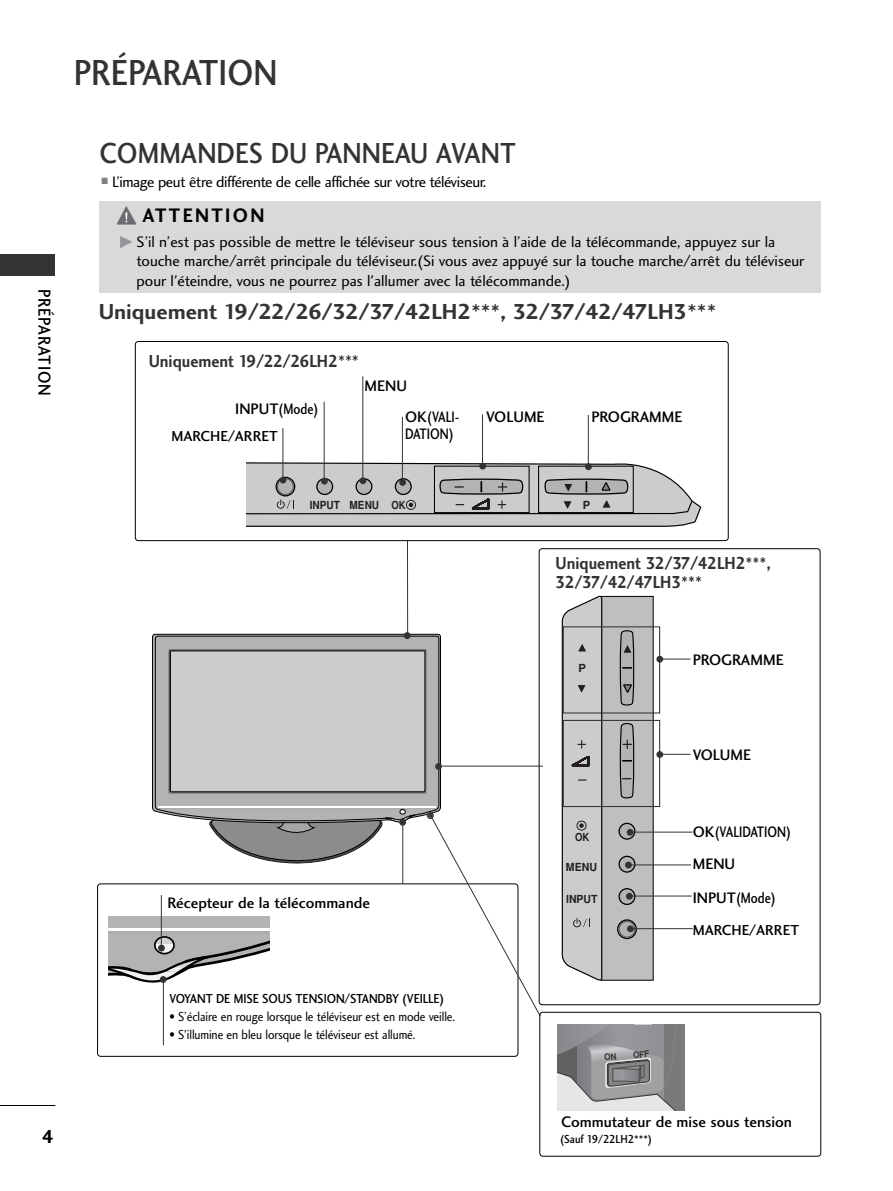
<style>
.page{position:relative;width:893px;height:1191px;background:#fff}
.page>*{position:absolute;margin:0;border:0;box-sizing:border-box;transform-origin:0 0}
.t1{font:37.5px "Charlotte Sans Medium Plain";color:#333;scale:.9 1}
.t2{font:30px "Charlotte Sans Medium Plain";color:#333;scale:.9 1}
.t3{font:22.5px "Charlotte Sans Bold Plain";color:#333}
.t4{font:20.25px "Charlotte Sans Bold Plain";letter-spacing:.12em;color:#000;scale:.95 1}
.t5{font:19.5px "Charlotte Sans Bold Plain";color:#000}
.t6{font:18px/19.5px "Charlotte Sans Bold Plain";color:#333;scale:.9 1}
.t7{font:18px "Charlotte Sans Medium Plain";letter-spacing:.06em;color:#000;scale:.9 1}
.t8{font:15.75px/19.5px "Charlotte Sans Book Plain";letter-spacing:-.005em;color:#000}
.t9{font:15.75px/31.8px "Charlotte Sans Medium Plain";color:#000}
.t10{font:15.75px "Charlotte Sans Book Plain";letter-spacing:-.03em;color:#000}
.t11{font:15.75px "Charlotte Sans Medium Plain";color:#000;scale:.8 1}
.t12{font:15px "Charlotte Sans Medium Plain";color:#000}
.t13{font:13.5px "Charlotte Sans Book Plain";letter-spacing:-.005em;color:#000;scale:.9 1}
.t14{font:13.5px "Charlotte Sans Medium Plain";letter-spacing:-.005em;color:#000;scale:.9 1}
.t15{font:12px "Charlotte Sans Medium Plain";color:#000;scale:.9 1}
.t16{font:700 11.1px "Helvetica";color:#231f20;scale:.9 1}
.t17{font:700 11.1px "Helvetica";color:#231f20;scale:.93 1}
.t18{font:700 11.1px "Helvetica";color:#231f20;scale:.95 1}
.t19{font:700 11.1px "Helvetica";color:#231f20}
.t20{font:700 11.1px "Helvetica";color:#231f20;scale:.85 1}
</style>
<div class="page">
<div style="left:0;top:254px;width:54px;height:21px;background:#333"></div>
<hr style="left:0;top:1105px;width:55px;height:1px;background:#000">
<svg style="left:152px;top:634px;width:289px;height:175px"></svg>
<svg style="left:155px;top:635px;width:284px;height:174px;background:#aaa"></svg>
<hr style="left:158px;top:808px;width:277px;height:1px;background:#acadb1">
<hr style="left:158px;top:807px;width:277px;height:1px;background:#fff">
<svg style="left:169px;top:650px;width:257px;height:144px"></svg>
<div style="left:170px;top:651px;width:255px;height:141px;background:#ccc;border:1px solid #000"></div>
<hr style="left:407px;top:533px;width:1px;height:104px;background:#333">
<div style="left:404px;top:632px;width:6px;height:7px;background:#333;border-radius:50%"></div>
<div style="left:135px;top:341px;width:593px;height:200px;border:1px solid #000;border-radius:3px"></div>
<hr style="left:282px;top:428px;width:1px;height:54px;background:#333">
<div style="left:600px;top:596px;width:53px;height:385px;background:#bfbfbf"></div>
<svg style="left:618px;top:888px;width:17px;height:17px"></svg>
<svg style="left:618px;top:856px;width:17px;height:17px"></svg>
<svg style="left:618px;top:823px;width:17px;height:17px"></svg>
<svg style="left:617px;top:919px;width:20px;height:20px"></svg>
<div style="left:618px;top:921px;width:17px;height:17px;border:1px solid #545454;border-radius:50%"></div>
<svg style="left:619px;top:630px;width:15px;height:76px"></svg>
<svg style="left:561px;top:595px;width:42px;height:386px;background:#c4c4c4"></svg>
<svg style="left:619px;top:723px;width:15px;height:76px"></svg>
<div style="left:562px;top:626px;width:98px;height:88px;border:1px solid #333"></div>
<svg style="left:247px;top:458px;width:455px;height:69px;background:#bababa"></svg>
<div style="left:562px;top:720px;width:98px;height:87px;border:1px solid #333"></div>
<hr style="left:324px;top:402px;width:1px;height:81px;background:#333">
<div style="left:321px;top:478px;width:7px;height:7px;background:#333;border-radius:50%"></div>
<hr style="left:362px;top:376px;width:1px;height:107px;background:#333">
<div style="left:359px;top:477px;width:7px;height:7px;background:#333;border-radius:50%"></div>
<hr style="left:402px;top:417px;width:1px;height:67px;background:#333">
<div style="left:399px;top:479px;width:7px;height:7px;background:#333;border-radius:50%"></div>
<hr style="left:482px;top:414px;width:1px;height:54px;background:#333">
<div style="left:479px;top:463px;width:7px;height:7px;background:#333;border-radius:50%"></div>
<hr style="left:588px;top:415px;width:1px;height:54px;background:#333">
<div style="left:585px;top:463px;width:7px;height:7px;background:#333;border-radius:50%"></div>
<hr style="left:657px;top:659px;width:33px;height:1px;background:#333">
<div style="left:656px;top:656px;width:7px;height:7px;background:#333;border-radius:50%"></div>
<hr style="left:436px;top:766px;width:107px;height:1px;background:#333">
<div style="left:435px;top:763px;width:7px;height:7px;background:#333;border-radius:50%"></div>
<hr style="left:657px;top:754px;width:33px;height:1px;background:#333">
<div style="left:656px;top:751px;width:7px;height:7px;background:#333;border-radius:50%"></div>
<hr style="left:627px;top:832px;width:65px;height:1px;background:#333">
<div style="left:626px;top:829px;width:7px;height:7px;background:#333;border-radius:50%"></div>
<hr style="left:626px;top:865px;width:65px;height:1px;background:#333">
<div style="left:625px;top:862px;width:7px;height:6px;background:#333;border-radius:50%"></div>
<hr style="left:627px;top:896px;width:64px;height:1px;background:#333">
<div style="left:626px;top:893px;width:6px;height:7px;background:#333;border-radius:50%"></div>
<hr style="left:628px;top:928px;width:64px;height:1px;background:#333">
<div style="left:627px;top:925px;width:6px;height:7px;background:#333;border-radius:50%"></div>
<hr style="left:163px;top:977px;width:1px;height:68px;background:#333">
<svg style="left:108px;top:809px;width:433px;height:208px"></svg>
<div style="left:539px;top:1012px;width:282px;height:145px;border:1px solid #000;border-radius:3px"></div>
<div style="left:99px;top:201px;width:722px;height:92px;background:#d9d9d9"></div>
<svg style="left:117px;top:206px;width:19px;height:19px"></svg>
<svg style="left:557px;top:1025px;width:127px;height:86px;background:#9a9b9c"></svg>
<h1 class="t1" style="left:74px;top:58px;width:228px">PRÉPARATION</h1>
<p class="t7" style="left:51px;top:289px;width:121px;rotate:90deg">PRÉPARATION</p>
<h2 class="t2" style="left:99px;top:142px;width:464px">COMMANDES DU PANNEAU AVANT</h2>
<p class="t10" style="left:102px;top:176px;width:386px"><sup>■</sup> L’image peut être différente de celle affichée sur votre téléviseur.</p>
<p class="t4" style="left:142px;top:208px;width:130px">ATTENTION</p>
<p class="t8" style="left:137px;top:233px;width:669px;text-indent:-17px"><sub>G</sub> S’il n’est pas possible de mettre le téléviseur sous tension à l’aide de la télécommande, appuyez sur la touche marche/arrêt principale du téléviseur.(Si vous avez appuyé sur la touche marche/arrêt du téléviseur pour l'éteindre, vous ne pourrez pas l'allumer avec la télécommande.)</p>
<h3 class="t3" style="left:99px;top:303px;width:619px">Uniquement 19/22/26/32/37/42LH2***, 32/37/42/47LH3***</h3>
<p class="t6" style="left:149px;top:353px;width:235px">Uniquement 19/22/26LH2***</p>
<p class="t9" style="left:235px;top:395px;width:85px">INPUT(Mode)</p>
<p class="t12" style="left:171px;top:430px;width:108px">MARCHE/ARRET</p>
<p class="t9" style="left:364px;top:371px;width:44px">MENU</p>
<p class="t9" style="left:405px;top:403px;width:56px">OK(VALI-</p>
<p class="t9" style="left:486px;top:402px;width:60px">VOLUME</p>
<p class="t9" style="left:591px;top:403px;width:92px">PROGRAMME</p>
<p class="t11" style="left:405px;top:428px;width:62px">DATION)</p>
<p class="t16" style="left:310px;top:501px;width:108px">INPUT MENU OK</p>
<p class="t19" style="left:582px;top:501px;width:9px">P</p>
<p class="t6" style="left:555px;top:555px;width:241px">Uniquement 32/37/42LH2***,<br>32/37/42/47LH3***</p>
<p class="t19" style="left:578px;top:664px;width:9px">P</p>
<p class="t9" style="left:692px;top:645px;width:92px">PROGRAMME</p>
<p class="t5" style="left:42px;top:1129px;width:13px">4</p>
<p class="t9" style="left:167px;top:889px;width:204px">Récepteur de la télécommande</p>
<p class="t14" style="left:169px;top:993px;width:307px">VOYANT DE MISE SOUS TENSION/STANDBY (VEILLE)</p>
<p class="t13" style="left:169px;top:1011px;width:319px">• S’éclaire en rouge lorsque le téléviseur est en mode veille.</p>
<p class="t13" style="left:169px;top:1029px;width:275px">• S'illumine en bleu lorsque le téléviseur est allumé.</p>
<p class="t20" style="left:575px;top:833px;width:18px">OK</p>
<p class="t18" style="left:566px;top:863px;width:34px">MENU</p>
<p class="t17" style="left:566px;top:895px;width:35px">INPUT</p>
<p class="t9" style="left:692px;top:741px;width:60px">VOLUME</p>
<p class="t9" style="left:692px;top:818px;width:100px">OK(VALIDATION)<br>MENU</p>
<p class="t9" style="left:692px;top:883px;width:85px">INPUT(Mode)</p>
<p class="t12" style="left:692px;top:924px;width:108px">MARCHE/ARRET</p>
<p class="t9" style="left:561px;top:1107px;width:232px">Commutateur de mise sous tension</p>
<p class="t15" style="left:560px;top:1134px;width:104px">(Sauf 19/22LH2***)</p>
</div>
